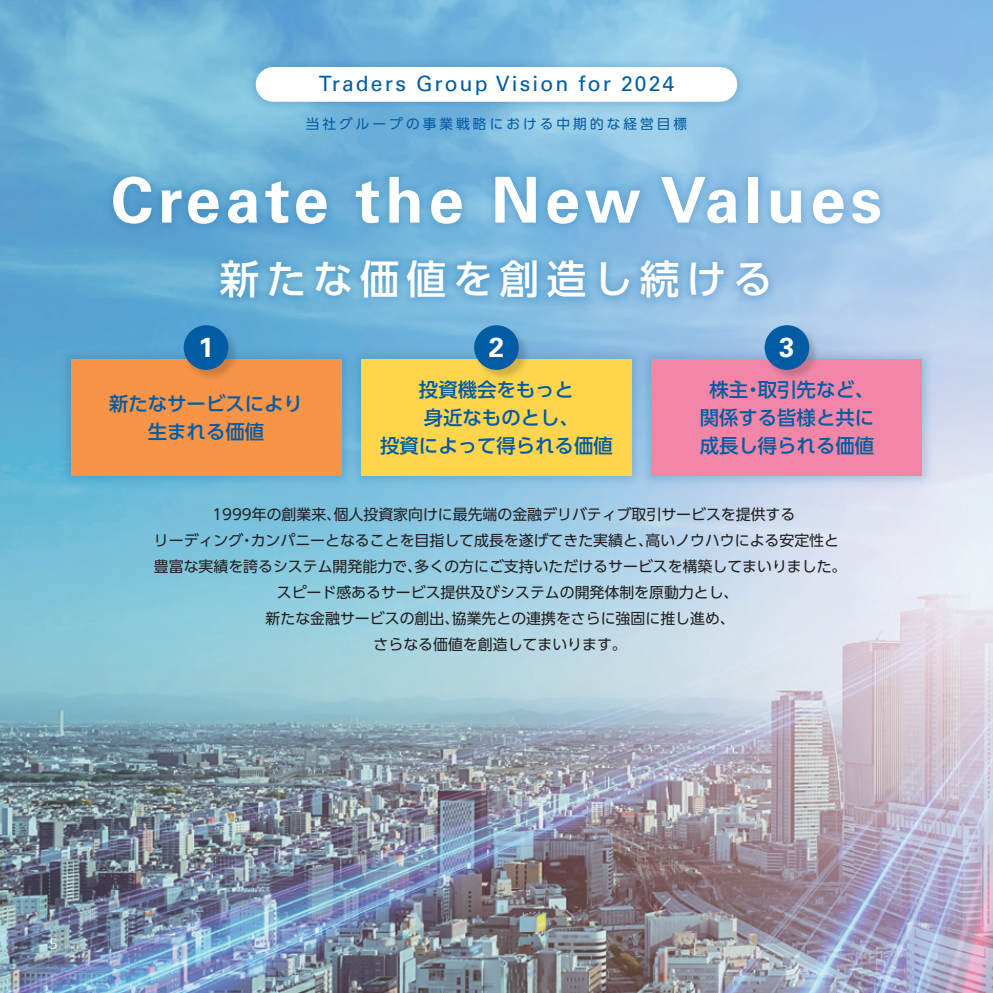
<style>
.page{position:relative;width:993px;height:993px;background:#fff}
.page>*{position:absolute;margin:0;border:0;box-sizing:border-box;transform-origin:0 0}
.t1{font:700 63.18px "Univers LT Std";letter-spacing:.075em;color:#fff}
.t2{font:500 39.73px "UD Shin Go Pro";letter-spacing:.175em;color:#fff}
.t3{font:700 27.47px "Univers LT Std";color:#fff}
.t4{font:21px "Univers LT Std";letter-spacing:.1em;color:#015ca3}
.t5{font:500 19.43px/27.7px "UD Shin Go Pro";color:#015ca3;text-align:center}
.t6{font:14.88px/26.1px "UD Shin Go Pro";color:#231f20;text-align:center}
.t7{font:300 14.88px "Frutiger LT Std";color:#fff}
.t8{font:13.65px "UD Shin Go Pro";letter-spacing:.225em;color:#015ca3}
</style>
<div class="page">
<img style="left:0;top:0;width:992px;height:992px">
<div style="left:103px;top:166px;width:787px;height:68px;background:#015ca3;opacity:.2"></div>
<div style="left:210px;top:250px;width:568px;height:58px;background:#015ca3;opacity:.2"></div>
<div style="left:639px;top:347px;width:294px;height:141px;background:#015ca3;opacity:.2"></div>
<div style="left:651px;top:359px;width:270px;height:117px;background:#f386a7"></div>
<div style="left:764px;top:325px;width:56px;height:56px;background:#231f20;opacity:.2"></div>
<div style="left:764px;top:325px;width:45px;height:45px;background:#015ca3;border-radius:50%"></div>
<div style="left:349px;top:347px;width:294px;height:141px;background:#015ca3;opacity:.2"></div>
<div style="left:361px;top:359px;width:270px;height:117px;background:#fed54d"></div>
<div style="left:474px;top:325px;width:56px;height:56px;background:#231f20;opacity:.2"></div>
<div style="left:474px;top:325px;width:44px;height:45px;background:#015ca3;border-radius:50%"></div>
<div style="left:59px;top:347px;width:294px;height:141px;background:#015ca3;opacity:.2"></div>
<div style="left:71px;top:359px;width:270px;height:117px;background:#f79447"></div>
<div style="left:184px;top:325px;width:56px;height:56px;background:#231f20;opacity:.2"></div>
<div style="left:184px;top:325px;width:44px;height:45px;background:#015ca3;border-radius:50%"></div>
<div style="left:246px;top:57px;width:500px;height:55px;background:#015ca3;opacity:.2"></div>
<div style="left:273px;top:67px;width:446px;height:35px;background:#fff"></div>
<h3 class="t4" style="left:318px;top:71px;width:357px">Traders Group Vision for 2024</h3>
<p class="t8" style="left:305px;top:112px;width:383px">当社グループの事業戦略における中期的な経営目標</p>
<h1 class="t1" style="left:111px;top:163px;width:772px">Create the New Values</h1>
<h2 class="t2" style="left:220px;top:247px;width:554px">新たな価値を創造し続ける</h2>
<h3 class="t3" style="left:198px;top:331px;width:17px">1</h3>
<h3 class="t5" style="left:109px;top:389px;width:195px">新たなサービスにより生まれる価値</h3>
<h3 class="t3" style="left:488px;top:331px;width:17px">2</h3>
<h3 class="t5" style="left:380px;top:375px;width:234px">投資機会をもっと<br>身近なものとし、<br>投資によって得られる価値</h3>
<h3 class="t3" style="left:779px;top:331px;width:17px">3</h3>
<h3 class="t5" style="left:699px;top:375px;width:176px">株主・取引先など、関係する皆様と共に成長し得られる価値</h3>
<p class="t6" style="left:154px;top:500px;width:694px">　1999年の創業来、個人投資家向けに最先端の金融デリバティブ取引サービスを提供する<br>リーディング・カンパニーとなることを目指して成長を遂げてきた実績と、高いノウハウによる安定性と豊富な実績を誇るシステム開発能力で、多くの方にご支持いただけるサービスを構築してまいりました。　スピード感あるサービス提供及びシステムの開発体制を原動力とし、<br>新たな金融サービスの創出、協業先との連携をさらに強固に推し進め、<br>さらなる価値を創造してまいります。</p>
<p class="t7" style="left:50px;top:934px;width:10px">5</p>
</div>
